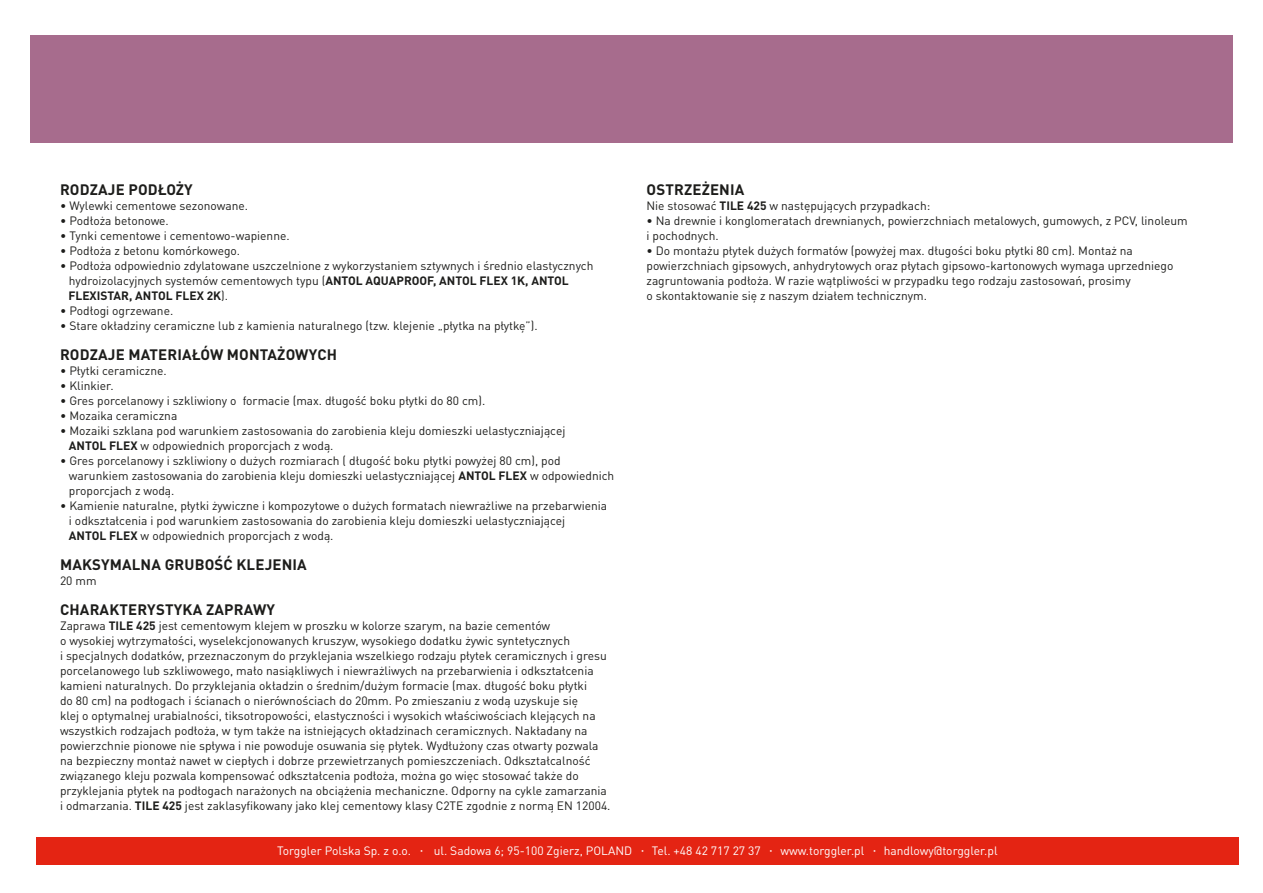
<style>
.page{position:relative;width:1263px;height:893px;background:#fff}
.page>*{position:absolute;margin:0;border:0;box-sizing:border-box;transform-origin:0 0}
.chapter_headline_all{font:700 15px "DIN Pro";letter-spacing:.01em;color:#1d1d1b}
.Running_copy_no_inde{font:12px/15px "DIN Pro";color:#1d1d1b}
.Running_copy_no_inde-2{font:12px "DIN Pro";color:#fff}
.s1{font-weight:700}
.s2{font-family:"Glober";font-weight:700}
</style>
<div class="page">
<div style="left:36px;top:838px;width:1203px;height:27px;background:#e42413"></div>
<div style="left:30px;top:35px;width:1203px;height:107px;background:#a76c8d"></div>
<p class="chapter_headline_all" style="left:60px;top:177px;width:134px">RODZAJE PODŁOŻY</p>
<p class="Running_copy_no_inde" style="left:60px;top:197px;width:190px">• Wylewki cementowe sezonowane.</p>
<p class="Running_copy_no_inde" style="left:60px;top:212px;width:110px">• Podłoża betonowe.</p>
<p class="Running_copy_no_inde" style="left:60px;top:227px;width:231px">• Tynki cementowe i cementowo-wapienne.</p>
<p class="Running_copy_no_inde" style="left:60px;top:242px;width:182px">• Podłoża z betonu komórkowego.</p>
<p class="Running_copy_no_inde" style="left:68px;top:257px;width:527px;text-indent:-8px">• Podłoża odpowiednio zdylatowane uszczelnione z wykorzystaniem sztywnych i średnio elastycznych hydroizolacyjnych systemów cementowych typu (<span class="s1">ANTOL AQUAPROOF, ANTOL FLEX 1K, ANTOL<br>FLEXISTAR, ANTOL FLEX 2K</span>).</p>
<p class="Running_copy_no_inde" style="left:60px;top:302px;width:115px">• Podłogi ogrzewane.</p>
<p class="Running_copy_no_inde" style="left:60px;top:317px;width:479px">• Stare okładziny ceramiczne lub z kamienia naturalnego (tzw. klejenie „płytka na płytkę”).</p>
<p class="chapter_headline_all" style="left:60px;top:342px;width:278px">RODZAJE MATERIAŁÓW MONTAŻOWYCH</p>
<p class="Running_copy_no_inde" style="left:60px;top:362px;width:108px">• Płytki ceramiczne.</p>
<p class="Running_copy_no_inde" style="left:60px;top:377px;width:55px">• Klinkier.</p>
<p class="Running_copy_no_inde" style="left:60px;top:392px;width:427px">• Gres porcelanowy i szkliwiony o formacie (max. długość boku płytki do 80 cm).</p>
<p class="Running_copy_no_inde" style="left:60px;top:407px;width:119px">• Mozaika ceramiczna</p>
<p class="Running_copy_no_inde" style="left:69px;top:422px;width:498px;text-indent:-9px">• Mozaiki szklana pod warunkiem zastosowania do zarobienia kleju domieszki uelastyczniającej<br><span class="s1">ANTOL FLEX</span> w odpowiednich proporcjach z wodą.</p>
<p class="Running_copy_no_inde" style="left:69px;top:452px;width:547px;text-indent:-9px">• Gres porcelanowy i szkliwiony o dużych rozmiarach ( długość boku płytki powyżej 80 cm), pod warunkiem zastosowania do zarobienia kleju domieszki uelastyczniającej <span class="s1">ANTOL FLEX</span> w odpowiednich proporcjach z wodą.</p>
<p class="Running_copy_no_inde" style="left:69px;top:497px;width:540px;text-indent:-9px">• Kamienie naturalne, płytki żywiczne i kompozytowe o dużych formatach niewrażliwe na przebarwienia i odkształcenia i pod warunkiem zastosowania do zarobienia kleju domieszki uelastyczniającej<br><span class="s1">ANTOL FLEX</span> w odpowiednich proporcjach z wodą.</p>
<p class="chapter_headline_all" style="left:60px;top:552px;width:248px">MAKSYMALNA GRUBOŚĆ KLEJENIA</p>
<p class="Running_copy_no_inde" style="left:60px;top:572px;width:38px">20 mm</p>
<p class="chapter_headline_all" style="left:60px;top:597px;width:217px">CHARAKTERYSTYKA ZAPRAWY</p>
<p class="Running_copy_no_inde" style="left:60px;top:617px;width:552px">Zaprawa <span class="s1">TILE 425</span> jest cementowym klejem w proszku w kolorze szarym, na bazie cementów<br>o wysokiej wytrzymałości, wyselekcjonowanych kruszyw, wysokiego dodatku żywic syntetycznych<br>i specjalnych dodatków, przeznaczonym do przyklejania wszelkiego rodzaju płytek ceramicznych i gresu porcelanowego lub szkliwowego, mało nasiąkliwych i niewrażliwych na przebarwienia i odkształcenia kamieni naturalnych. Do przyklejania okładzin o średnim/dużym formacie (max. długość boku płytki<br>do 80 cm) na podłogach i ścianach o nierównościach do 20mm. Po zmieszaniu z wodą uzyskuje się<br>klej o optymalnej urabialności, tiksotropowości, elastyczności i wysokich właściwościach klejących na wszystkich rodzajach podłoża, w tym także na istniejących okładzinach ceramicznych. Nakładany na powierzchnie pionowe nie spływa i nie powoduje osuwania się płytek. Wydłużony czas otwarty pozwala na bezpieczny montaż nawet w ciepłych i dobrze przewietrzanych pomieszczeniach. Odkształcalność związanego kleju pozwala kompensować odkształcenia podłoża, można go więc stosować także do przyklejania płytek na podłogach narażonych na obciążenia mechaniczne. Odporny na cykle zamarzania i odmarzania. <span class="s1">TILE 425</span> jest zaklasyfikowany jako klej cementowy klasy C2TE zgodnie z normą EN 12004.</p>
<p class="chapter_headline_all" style="left:646px;top:177px;width:99px">OSTRZEŻENIA</p>
<p class="Running_copy_no_inde" style="left:646px;top:197px;width:285px">Nie stosować <span class="s1">TILE 425</span> w następujących przypadkach:</p>
<p class="Running_copy_no_inde" style="left:646px;top:212px;width:543px">• Na drewnie i konglomeratach drewnianych, powierzchniach metalowych, gumowych, z PCV, linoleum i pochodnych.</p>
<p class="Running_copy_no_inde" style="left:646px;top:242px;width:528px">• Do montażu płytek dużych formatów (powyżej max. długości boku płytki 80 cm). Montaż na powierzchniach gipsowych, anhydrytowych oraz płytach gipsowo-kartonowych wymaga uprzedniego zagruntowania podłoża. W razie wątpliwości w przypadku tego rodzaju zastosowań, prosimy<br>o skontaktowanie się z naszym działem technicznym.</p>
<p class="Running_copy_no_inde-2" style="left:277px;top:841px;width:722px">Torggler Polska Sp. z o.o. <span class="s2">∙</span> ul. Sadowa 6; 95-100 Zgierz, POLAND <span class="s2">∙</span> Tel. +48 42 717 27 37 <span class="s2">∙</span> www.torggler.pl <span class="s2">∙</span> handlowy@torggler.pl</p>
</div>
